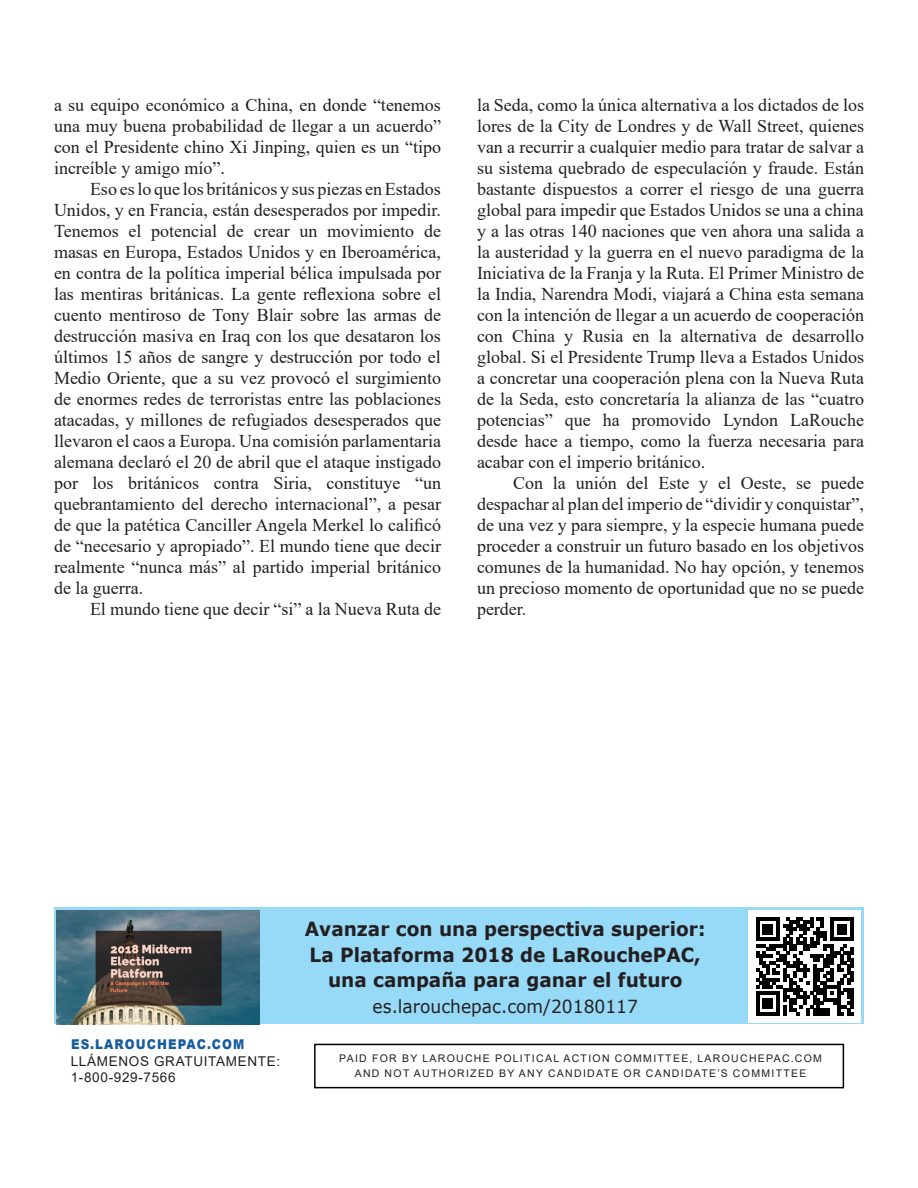
<style>
.page{position:relative;width:918px;height:1188px;background:#fff}
.page>*{position:absolute;margin:0;border:0;box-sizing:border-box;transform-origin:0 0}
.t1{font:700 19.5px/25.5px "Verdana";color:#231f20;text-align:center;scale:.95 1}
.Body_text{font:18px/21px "Times New Roman";color:#231f20;text-align:justify}
.t2{font:18px "Verdana";color:#231f20;scale:.95 1}
.t3{font:13.5px "Arial";letter-spacing:.05em;color:#231f20}
.t4{font:900 13.5px "Arial";letter-spacing:.095em;color:#175d9e;scale:.88 1}
.t5{font:10.5px "Arial";letter-spacing:.125em;color:#231f20}
</style>
<div class="page">
<div style="left:314px;top:1044px;width:530px;height:44px;border:2px solid #000"></div>
<div style="left:54px;top:907px;width:810px;height:117px;background:#97daf8"></div>
<img style="left:56px;top:911px;width:204px;height:113px">
<div style="left:749px;top:910px;width:112px;height:113px;background:#fff"></div>
<svg style="left:756px;top:917px;width:98px;height:98px"></svg>
<p class="Body_text" style="left:54px;top:94px;width:389px">a su equipo económico a China, en donde “tenemos una muy buena probabilidad de llegar a un acuerdo” con el Presidente chino Xi Jinping, quien es un “tipo increíble y amigo mío”.</p>
<p class="Body_text" style="left:54px;top:178px;width:389px;text-indent:36px">Eso es lo que los británicos y sus piezas en Estados Unidos, y en Francia, están desesperados por impedir.<br>Tenemos el potencial de crear un movimiento de masas en Europa, Estados Unidos y en Iberoamérica, en contra de la política imperial bélica impulsada por las mentiras británicas. La gente reflexiona sobre el cuento mentiroso de Tony Blair sobre las armas de destrucción masiva en Iraq con los que desataron los últimos 15 años de sangre y destrucción por todo el Medio Oriente, que a su vez provocó el surgimiento de enormes redes de terroristas entre las poblaciones atacadas, y millones de refugiados desesperados que llevaron el caos a Europa. Una comisión parlamentaria alemana declaró el 20 de abril que el ataque instigado por los británicos contra Siria, constituye “un quebrantamiento del derecho internacional”, a pesar de que la patética Canciller Angela Merkel lo calificó de “necesario y apropiado”. El mundo tiene que decir realmente “nunca más” al partido imperial británico de la guerra.</p>
<p class="Body_text" style="left:90px;top:598px;width:353px">El mundo tiene que decir “si” a la Nueva Ruta de</p>
<p class="Body_text" style="left:477px;top:94px;width:389px">la Seda, como la única alternativa a los dictados de los lores de la City de Londres y de Wall Street, quienes van a recurrir a cualquier medio para tratar de salvar a su sistema quebrado de especulación y fraude. Están bastante dispuestos a correr el riesgo de una guerra global para impedir que Estados Unidos se una a china y a las otras 140 naciones que ven ahora una salida a la austeridad y la guerra en el nuevo paradigma de la Iniciativa de la Franja y la Ruta. El Primer Ministro de la India, Narendra Modi, viajará a China esta semana con la intención de llegar a un acuerdo de cooperación con China y Rusia en la alternativa de desarrollo global. Si el Presidente Trump lleva a Estados Unidos a concretar una cooperación plena con la Nueva Ruta de la Seda, esto concretaría la alianza de las “cuatro potencias” que ha promovido Lyndon LaRouche desde hace a tiempo, como la fuerza necesaria para acabar con el imperio británico.</p>
<p class="Body_text" style="left:477px;top:472px;width:389px;text-indent:36px">Con la unión del Este y el Oeste, se puede despachar al plan del imperio de “dividir y conquistar”, de una vez y para siempre, y la especie humana puede proceder a construir un futuro basado en los objetivos comunes de la humanidad. No hay opción, y tenemos un precioso momento de oportunidad que no se puede perder.</p>
<p class="t4" style="left:71px;top:1035px;width:199px">ES.LAROUCHEPAC.COM</p>
<p class="t3" style="left:71px;top:1052px;width:211px">LLÁMENOS GRATUITAMENTE:</p>
<p class="t3" style="left:71px;top:1068px;width:106px">1-800-929-7566</p>
<p class="t1" style="left:305px;top:916px;width:423px">Avanzar con una perspectiva superior:<br>La Plataforma 2018 de LaRouchePAC, una campaña para ganar el futuro</p>
<p class="t2" style="left:373px;top:994px;width:281px">es.larouchepac.com/20180117</p>
<p class="t5" style="left:339px;top:1051px;width:484px">PAID FOR BY LAROUCHE POLITICAL ACTION COMMITTEE, LAROUCHEPAC.COM</p>
<p class="t5" style="left:355px;top:1066px;width:453px">AND NOT AUTHORIZED BY ANY CANDIDATE OR CANDIDATE’S COMMITTEE</p>
</div>
